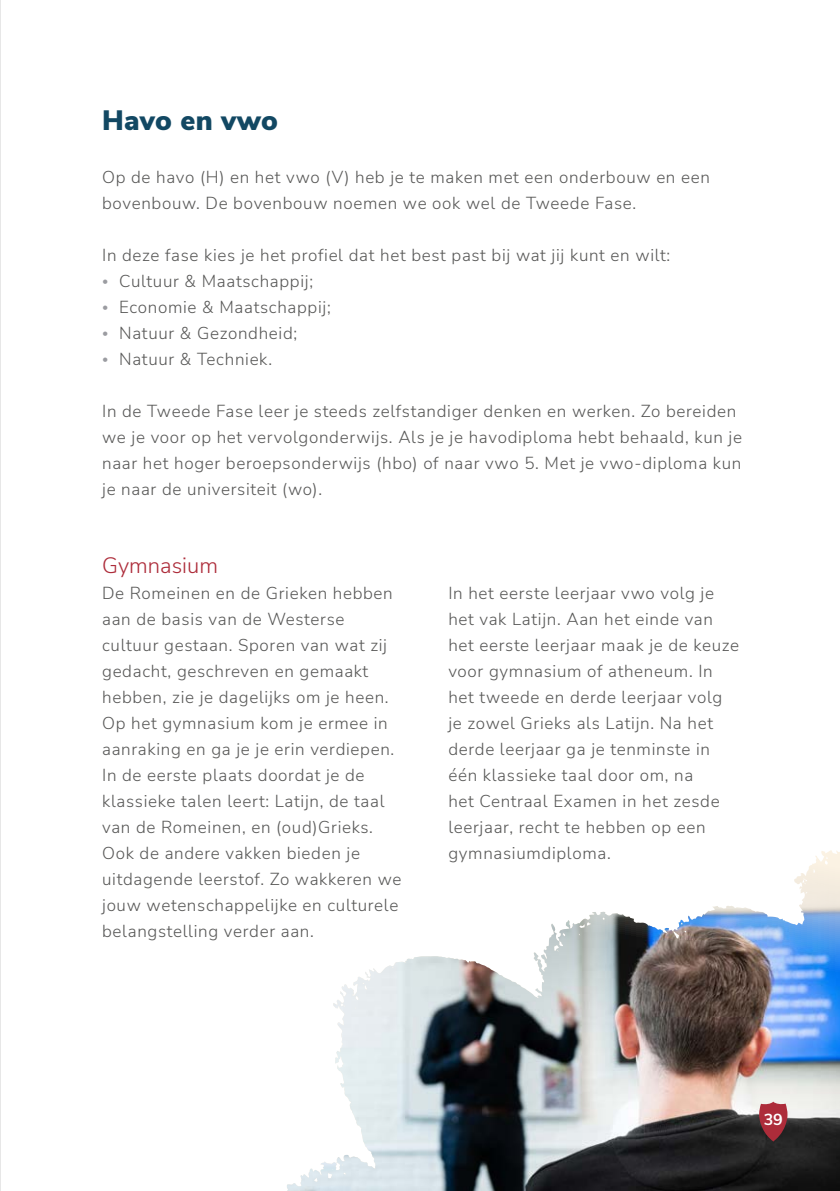
<style>
.page{position:relative;width:840px;height:1191px;background:#fff}
.page>*{position:absolute;margin:0;border:0;box-sizing:border-box;transform-origin:0 0}
.t1{font:900 28px "Nunito Sans";letter-spacing:.01em;color:#124863}
.t2{font:300 22px "Nunito Sans";color:#ad2c3a}
.t3{font:300 17px/26px "Nunito Sans";letter-spacing:.04em;color:#575756}
.t4{font:700 16px "Nunito Sans";color:#fff}
.s1{font-size:12px;color:#9b9ca1}
</style>
<div class="page">
<img style="left:287px;top:850px;width:552px;height:341px">
<img style="left:691px;top:863px;width:134px;height:62px">
<svg style="left:758px;top:1101px;width:29px;height:40px"></svg>
<hr style="left:0;top:0;width:1px;height:1191px;background:#d0d0d0">
<h1 class="t1" style="left:102px;top:100px;width:177px">Havo en vwo</h1>
<p class="t3" style="left:102px;top:163px;width:609px">Op de havo (H) en het vwo (V) heb je te maken met een onderbouw en een bovenbouw. De bovenbouw noemen we ook wel de Tweede Fase.</p>
<p class="t3" style="left:102px;top:241px;width:569px">In deze fase kies je het profiel dat het best past bij wat jij kunt en wilt:</p>
<p class="t3" style="left:102px;top:267px;width:212px"><span class="s1">•</span> Cultuur &amp; Maatschappij;</p>
<p class="t3" style="left:102px;top:293px;width:230px"><span class="s1">•</span> Economie &amp; Maatschappij;</p>
<p class="t3" style="left:102px;top:319px;width:196px"><span class="s1">•</span> Natuur &amp; Gezondheid;</p>
<p class="t3" style="left:102px;top:345px;width:171px"><span class="s1">•</span> Natuur &amp; Techniek.</p>
<p class="t3" style="left:102px;top:397px;width:641px">In de Tweede Fase leer je steeds zelfstandiger denken en werken. Zo bereiden we je voor op het vervolgonderwijs. Als je je havodiploma hebt behaald, kun je naar het hoger beroepsonderwijs (hbo) of naar vwo 5. Met je vwo-diploma kun je naar de universiteit (wo).</p>
<p class="t2" style="left:102px;top:550px;width:117px">Gymnasium</p>
<p class="t3" style="left:102px;top:579px;width:300px">De Romeinen en de Grieken hebben aan de basis van de Westerse cultuur gestaan. Sporen van wat zij gedacht, geschreven en gemaakt hebben, zie je dagelijks om je heen.<br>Op het gymnasium kom je ermee in aanraking en ga je je erin verdiepen.<br>In de eerste plaats doordat je de klassieke talen leert: Latijn, de taal van de Romeinen, en (oud)Grieks.<br>Ook de andere vakken bieden je uitdagende leerstof. Zo wakkeren we jouw wetenschappelijke en culturele belangstelling verder aan.</p>
<p class="t3" style="left:448px;top:579px;width:292px">In het eerste leerjaar vwo volg je het vak Latijn. Aan het einde van het eerste leerjaar maak je de keuze voor gymnasium of atheneum. In het tweede en derde leerjaar volg je zowel Grieks als Latijn. Na het derde leerjaar ga je tenminste in één klassieke taal door om, na<br>het Centraal Examen in het zesde leerjaar, recht te hebben op een gymnasiumdiploma.</p>
<p class="t4" style="left:763px;top:1107px;width:21px">39</p>
</div>
